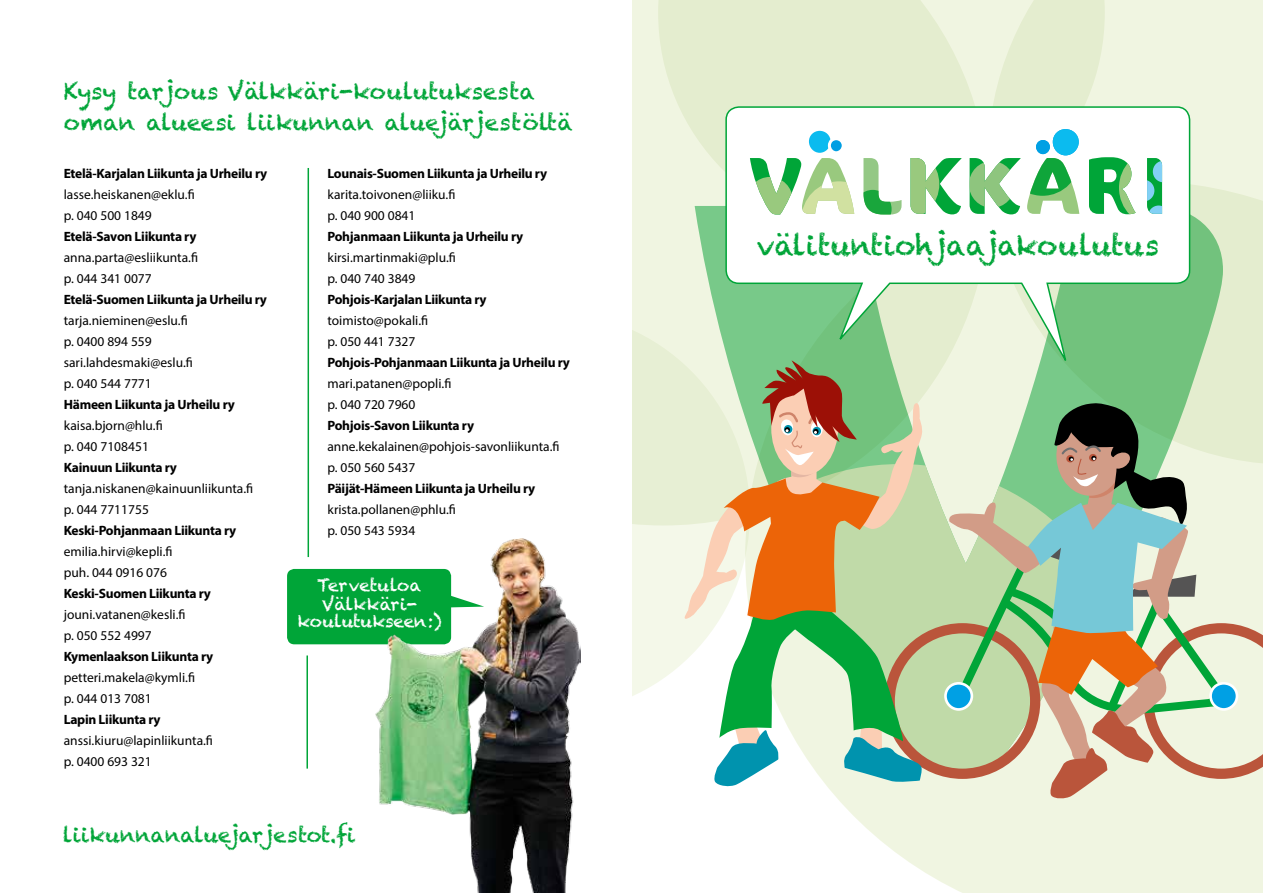
<style>
.page{position:relative;width:1263px;height:893px;background:#fff}
.page>*{position:absolute;margin:0;border:0;box-sizing:border-box;transform-origin:0 0}
.t1{font:28.5px "Chalkduster";color:#00a538}
.t2{font:22.5px/31.5px "Chalkduster";color:#00a538}
.t3{font:20.85px "Chalkduster";color:#00a538}
.t4{font:17.1px/18.9px "Chalkduster";letter-spacing:-.01em;color:#fff}
.t5{font:13.5px/21px "Myriad Pro";color:#000}
.t6{font:700 13.5px "Myriad Pro";letter-spacing:-.02em;color:#000}
</style>
<div class="page">
<div style="left:632px;top:0;width:63px;height:312px;background:#f0f5e1"></div>
<svg style="left:658px;top:0;width:330px;height:236px;fill:#e4edcf"></svg>
<svg style="left:988px;top:0;width:275px;height:181px;fill:#f0f5e1"></svg>
<svg style="left:632px;top:312px;width:63px;height:384px;fill:#f0f5e1"></svg>
<svg style="left:842px;top:181px;width:421px;height:712px;fill:#f0f5e1"></svg>
<svg style="left:695px;top:206px;width:528px;height:154px"></svg>
<svg style="left:725px;top:106px;width:466px;height:254px"></svg>
<svg style="left:750px;top:158px;width:104px;height:57px"></svg>
<svg style="left:863px;top:158px;width:38px;height:57px"></svg>
<svg style="left:910px;top:158px;width:51px;height:56px"></svg>
<svg style="left:969px;top:158px;width:51px;height:56px"></svg>
<svg style="left:1089px;top:157px;width:46px;height:57px"></svg>
<svg style="left:1147px;top:158px;width:15px;height:56px"></svg>
<div style="left:809px;top:131px;width:21px;height:22px;background:#0bbbef;border-radius:50%"></div>
<svg style="left:1027px;top:129px;width:52px;height:85px"></svg>
<div style="left:829px;top:139px;width:14px;height:14px;background:#009fe3;border-radius:50%"></div>
<div style="left:828px;top:137px;width:17px;height:17px;border:3px solid #fff;border-radius:50%"></div>
<svg style="left:681px;top:360px;width:582px;height:443px"></svg>
<div style="left:287px;top:569px;width:164px;height:75px;background:#00a538;border-radius:7px"></div>
<img style="left:376px;top:539px;width:205px;height:354px">
<hr style="left:308px;top:168px;width:1px;height:389px;background:#00a538">
<hr style="left:306px;top:655px;width:2px;height:114px;background:#00a538">
<h2 class="t2" style="left:64px;top:75px;width:509px">Kysy tarjous Välkkäri-koulutuksesta oman alueesi liikunnan aluejärjestöltä</h2>
<p class="t6" style="left:64px;top:165px;width:205px">Etelä-Karjalan Liikunta ja Urheilu ry</p>
<p class="t5" style="left:64px;top:184px;width:133px">lasse.heiskanen@eklu.fi p. 040 500 1849</p>
<p class="t6" style="left:64px;top:228px;width:134px">Etelä-Savon Liikunta ry</p>
<p class="t5" style="left:64px;top:247px;width:136px">anna.parta@esliikunta.fi p. 044 341 0077</p>
<p class="t6" style="left:64px;top:291px;width:205px">Etelä-Suomen Liikunta ja Urheilu ry</p>
<p class="t5" style="left:64px;top:310px;width:131px">tarja.nieminen@eslu.fi p. 0400 894 559 sari.lahdesmaki@eslu.fi p. 040 544 7771</p>
<p class="t6" style="left:64px;top:396px;width:173px">Hämeen Liikunta ja Urheilu ry</p>
<p class="t5" style="left:64px;top:415px;width:101px">kaisa.bjorn@hlu.fi p. 040 7108451</p>
<p class="t6" style="left:64px;top:459px;width:115px">Kainuun Liikunta ry</p>
<p class="t5" style="left:64px;top:478px;width:191px">tanja.niskanen@kainuunliikunta.fi p. 044 7711755</p>
<p class="t6" style="left:64px;top:522px;width:174px">Keski-Pohjanmaan Liikunta ry</p>
<p class="t5" style="left:64px;top:541px;width:110px">emilia.hirvi@kepli.fi puh. 044 0916 076</p>
<p class="t6" style="left:64px;top:585px;width:149px">Keski-Suomen Liikunta ry</p>
<p class="t5" style="left:64px;top:604px;width:123px">jouni.vatanen@kesli.fi p. 050 552 4997</p>
<p class="t6" style="left:64px;top:648px;width:151px">Kymenlaakson Liikunta ry</p>
<p class="t5" style="left:64px;top:667px;width:133px">petteri.makela@kymli.fi p. 044 013 7081</p>
<p class="t6" style="left:64px;top:711px;width:98px">Lapin Liikunta ry</p>
<p class="t5" style="left:64px;top:730px;width:151px">anssi.kiuru@lapinliikunta.fi p. 0400 693 321</p>
<p class="t6" style="left:327px;top:165px;width:221px">Lounais-Suomen Liikunta ja Urheilu ry</p>
<p class="t5" style="left:327px;top:184px;width:129px">karita.toivonen@liiku.fi p. 040 900 0841</p>
<p class="t6" style="left:327px;top:228px;width:197px">Pohjanmaan Liikunta ja Urheilu ry</p>
<p class="t5" style="left:327px;top:247px;width:130px">kirsi.martinmaki@plu.fi p. 040 740 3849</p>
<p class="t6" style="left:327px;top:291px;width:161px">Pohjois-Karjalan Liikunta ry</p>
<p class="t5" style="left:327px;top:310px;width:102px">toimisto@pokali.fi p. 050 441 7327</p>
<p class="t6" style="left:327px;top:354px;width:244px">Pohjois-Pohjanmaan Liikunta ja Urheilu ry</p>
<p class="t5" style="left:327px;top:373px;width:125px">mari.patanen@popli.fi p. 040 720 7960</p>
<p class="t6" style="left:327px;top:417px;width:148px">Pohjois-Savon Liikunta ry</p>
<p class="t5" style="left:327px;top:436px;width:234px">anne.kekalainen@pohjois-savonliikunta.fi p. 050 560 5437</p>
<p class="t6" style="left:327px;top:480px;width:209px">Päijät-Hämeen Liikunta ja Urheilu ry</p>
<p class="t5" style="left:327px;top:499px;width:130px">krista.pollanen@phlu.fi p. 050 543 5934</p>
<p class="t4" style="left:317px;top:576px;width:106px">Tervetuloa<br>Välkkäri-</p>
<p class="t4" style="left:297px;top:612px;width:146px">koulutukseen:)</p>
<h3 class="t3" style="left:63px;top:822px;width:294px">liikunnanaluejarjestot.fi</h3>
<h1 class="t1" style="left:757px;top:229px;width:404px">välituntiohjaajakoulutus</h1>
</div>
